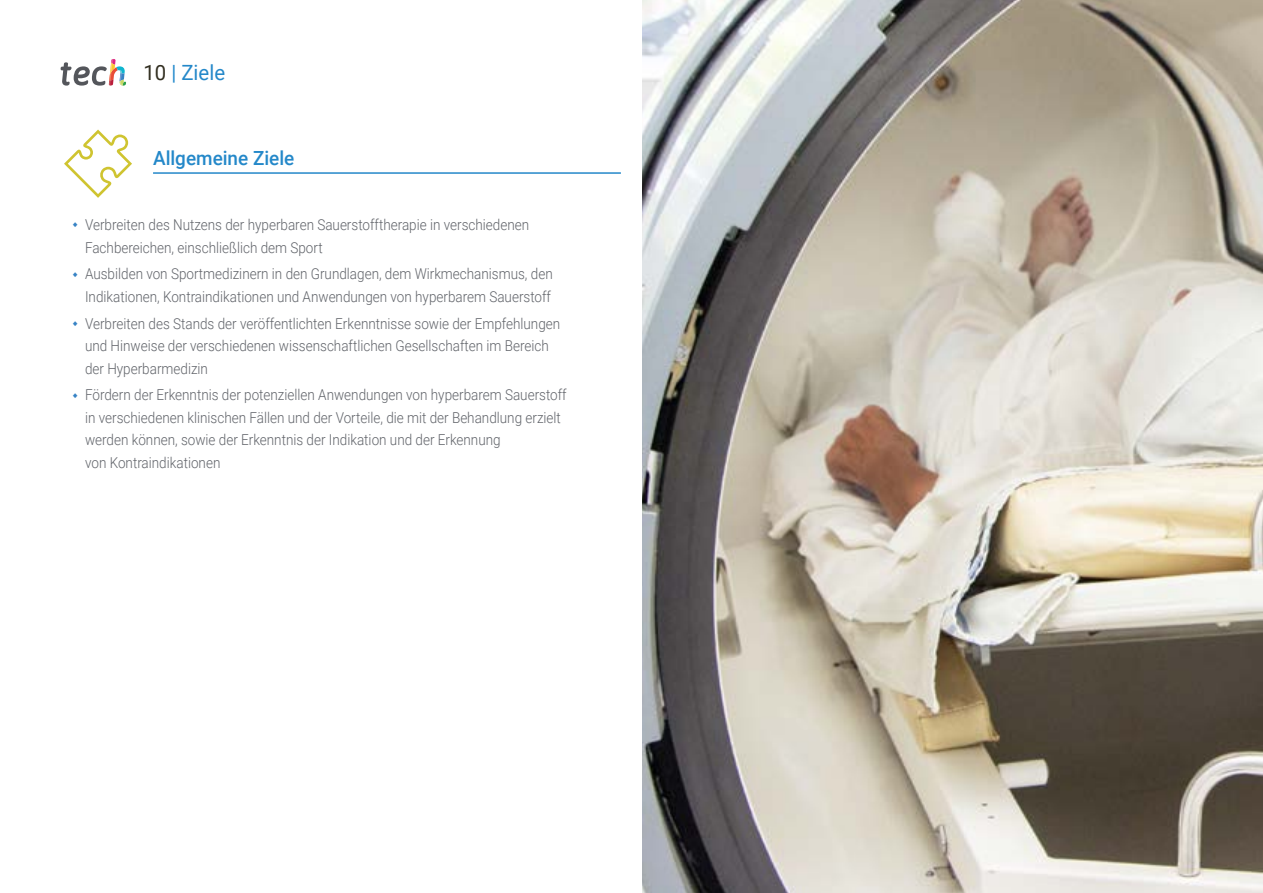
<style>
.page{position:relative;width:1263px;height:893px;background:#fff}
.page>*{position:absolute;margin:0;border:0;box-sizing:border-box;transform-origin:0 0}
.t1{font:21px "Roboto";color:#2488c9}
.t2{font:500 19.5px "Roboto";color:#2488c9}
.t3{font:300 15px/22.5px "Roboto";color:#61646a;scale:.9 1}
.s1{color:#312e20}
.s2{color:#2289cb}
</style>
<div class="page">
<hr style="left:153px;top:173px;width:468px;height:1px;background:#2488c9">
<svg style="left:64px;top:130px;width:68px;height:68px"></svg>
<img style="left:642px;top:0;width:621px;height:893px">
<svg style="left:61px;top:59px;width:65px;height:27px"></svg>
<h1 class="t1" style="left:144px;top:57px;width:83px"><span class="s1">10</span> <span class="s2">|</span> Ziele</h1>
<h2 class="t2" style="left:153px;top:144px;width:143px">Allgemeine Ziele</h2>
<p class="t3" style="left:85px;top:213px;width:495px">Verbreiten des Nutzens der hyperbaren Sauerstofftherapie in verschiedenen<br>Fachbereichen, einschließlich dem Sport</p>
<p class="t3" style="left:85px;top:262px;width:521px">Ausbilden von Sportmedizinern in den Grundlagen, dem Wirkmechanismus, den<br>Indikationen, Kontraindikationen und Anwendungen von hyperbarem Sauerstoff</p>
<p class="t3" style="left:85px;top:311px;width:529px">Verbreiten des Stands der veröffentlichten Erkenntnisse sowie der Empfehlungen und Hinweise der verschiedenen wissenschaftlichen Gesellschaften im Bereich der Hyperbarmedizin</p>
<p class="t3" style="left:85px;top:383px;width:537px">Fördern der Erkenntnis der potenziellen Anwendungen von hyperbarem Sauerstoff in verschiedenen klinischen Fällen und der Vorteile, die mit der Behandlung erzielt werden können, sowie der Erkenntnis der Indikation und der Erkennung<br>von Kontraindikationen</p>
</div>
